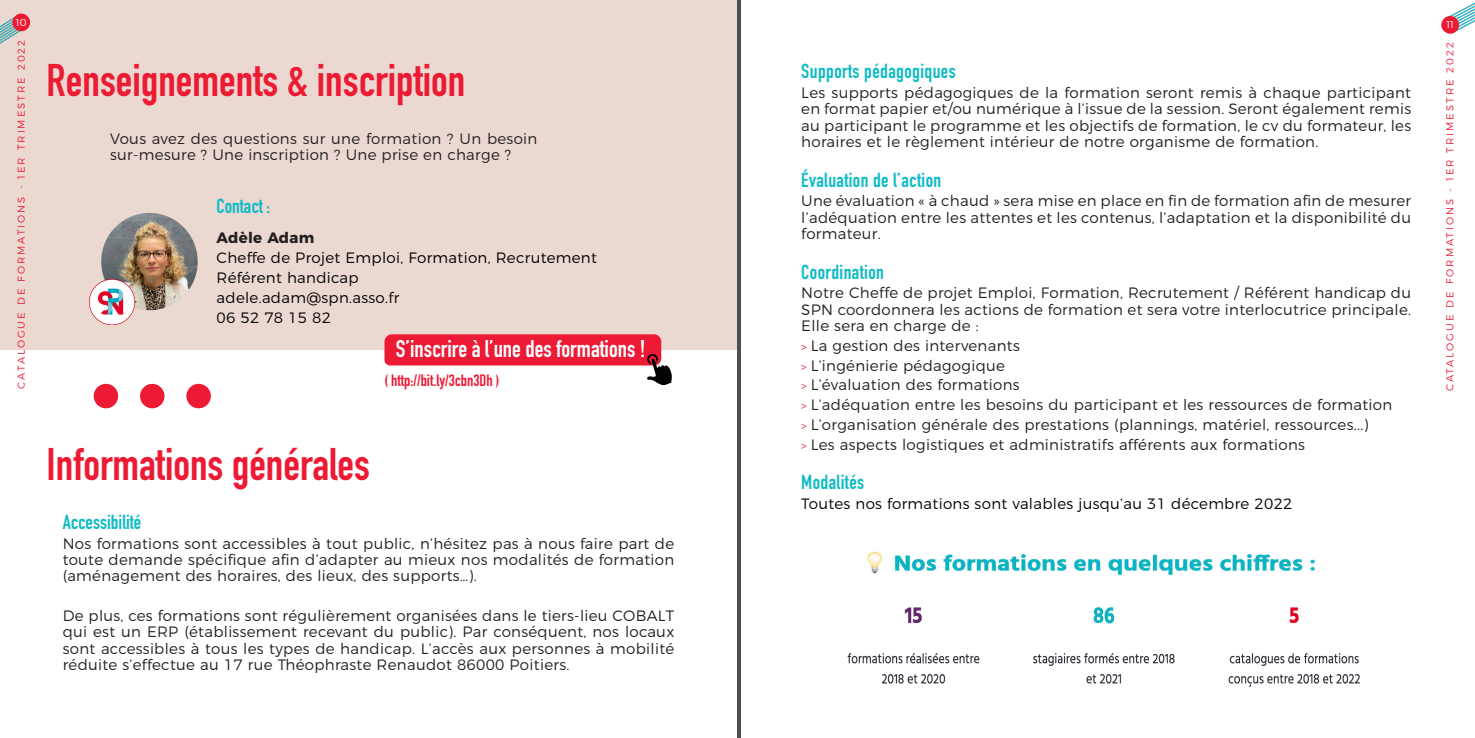
<style>
.page{position:relative;width:1475px;height:738px;background:#fff}
.page>*{position:absolute;margin:0;border:0;box-sizing:border-box;transform-origin:0 0}
.t1{font:700 45px "DIN Condensed";color:#ed1a33}
.t2{font:700 23.75px "DIN Condensed";color:#fff}
.t3{font:700 20px "DIN Condensed";letter-spacing:.02em;color:#0fbbc4}
.t4{font:700 20px "DIN Condensed";color:#0fbbc4}
.Titre_2{font:700 20px "DIN Condensed";color:#0fbbc6}
.Titre_2-2{font:700 16.25px "DIN Condensed";color:#ed1a35}
.t5{font:300 15px/16.2px "Montserrat";letter-spacing:.02em;color:#231f20;text-align:justify}
.t6{font:300 15px "Montserrat";letter-spacing:.02em;color:#000001}
.t7{font:700 15px "Montserrat";letter-spacing:.02em;color:#231f20}
.t8{font:300 10px "Montserrat";letter-spacing:.2em;color:#ed1a33}
.t9{font:300 10px "Montserrat";color:#fff}
.s1{font-size:11.25px;color:#ed1a35}
</style>
<div class="page">
<div style="left:0;top:0;width:737px;height:350px;background:#ebd8d1"></div>
<img style="left:101px;top:213px;width:97px;height:97px">
<img style="left:89px;top:279px;width:45px;height:45px">
<svg style="left:384px;top:334px;width:289px;height:50px"></svg>
<div style="left:140px;top:383px;width:24px;height:25px;background:#ed1a35;border-radius:50%"></div>
<div style="left:186px;top:383px;width:25px;height:25px;background:#ed1a35;border-radius:50%"></div>
<div style="left:94px;top:383px;width:24px;height:25px;background:#ed1a35;border-radius:50%"></div>
<hr style="left:737px;top:0;width:4px;height:737px;background:#4f4e57">
<img style="left:867px;top:551px;width:448px;height:24px">
<img style="left:847px;top:607px;width:513px;height:80px">
<img style="left:1450px;top:3px;width:23px;height:30px">
<div style="left:1440px;top:16px;width:18px;height:18px;background:#ed1a33;border-radius:50%"></div>
<img style="left:0;top:14px;width:20px;height:32px">
<div style="left:12px;top:14px;width:18px;height:17px;background:#ed1a33;border-radius:50%"></div>
<p class="t9" style="left:16px;top:15px;width:12px">10</p>
<p class="t8" style="left:13px;top:388px;width:350px;rotate:-90deg">CATALOGUE DE FORMATIONS - 1ER TRIMESTRE 2022</p>
<p class="t1" style="left:47px;top:50px;width:420px">Renseignements &amp; inscription</p>
<p class="t5" style="left:110px;top:129px;width:428px">Vous avez des questions sur une formation ? Un besoin sur-mesure ? Une inscription ? Une prise en charge ?</p>
<p class="Titre_2" style="left:216px;top:192px;width:55px">Contact :</p>
<p class="t7" style="left:216px;top:225px;width:99px">Adèle Adam</p>
<p class="t6" style="left:216px;top:246px;width:382px">Cheffe de Projet Emploi, Formation, Recrutement</p>
<p class="t6" style="left:216px;top:266px;width:143px">Référent handicap</p>
<p class="t6" style="left:216px;top:285px;width:184px">adele.adam@spn.asso.fr</p>
<p class="t6" style="left:216px;top:305px;width:116px">06 52 78 15 82</p>
<p class="t2" style="left:396px;top:333px;width:251px">S’inscrire à l’une des formations !</p>
<p class="Titre_2-2" style="left:384px;top:369px;width:116px">( http://bit.ly/3cbn3Dh )</p>
<p class="t1" style="left:47px;top:433px;width:325px">Informations générales</p>
<p class="t4" style="left:63px;top:508px;width:80px">Accessibilité</p>
<p class="t5" style="left:63px;top:533px;width:613px">Nos formations sont accessibles à tout public, n’hésitez pas à nous faire part de toute demande spécifique afin d’adapter au mieux nos modalités de formation (aménagement des horaires, des lieux, des supports…).</p>
<p class="t5" style="left:63px;top:605px;width:613px">De plus, ces formations sont régulièrement organisées dans le tiers-lieu COBALT qui est un ERP (établissement recevant du public). Par conséquent, nos locaux sont accessibles à tous les types de handicap. L’accès aux personnes à mobilité réduite s’effectue au 17 rue Théophraste Renaudot 86000 Poitiers.</p>
<p class="t3" style="left:801px;top:58px;width:156px">Supports pédagogiques</p>
<p class="t5" style="left:801px;top:83px;width:611px">Les supports pédagogiques de la formation seront remis à chaque participant en format papier et/ou numérique à l’issue de la session. Seront également remis au participant le programme et les objectifs de formation, le cv du formateur, les horaires et le règlement intérieur de notre organisme de formation.</p>
<p class="t3" style="left:801px;top:166px;width:141px">Évaluation de l’action</p>
<p class="t5" style="left:801px;top:191px;width:611px">Une évaluation « à chaud » sera mise en place en fin de formation afin de mesurer l’adéquation entre les attentes et les contenus, l’adaptation et la disponibilité du formateur.</p>
<p class="t3" style="left:801px;top:258px;width:84px">Coordination</p>
<p class="t5" style="left:801px;top:283px;width:611px">Notre Cheffe de projet Emploi, Formation, Recrutement / Référent handicap du SPN coordonnera les actions de formation et sera votre interlocutrice principale.<br>Elle sera en charge de :</p>
<p class="t5" style="left:801px;top:336px;width:220px"><span class="s1">&gt;</span> La gestion des intervenants</p>
<p class="t5" style="left:801px;top:355px;width:205px"><span class="s1">&gt;</span> L’ingénierie pédagogique</p>
<p class="t5" style="left:801px;top:375px;width:220px"><span class="s1">&gt;</span> L’évaluation des formations</p>
<p class="t5" style="left:801px;top:395px;width:592px"><span class="s1">&gt;</span> L’adéquation entre les besoins du participant et les ressources de formation</p>
<p class="t5" style="left:801px;top:415px;width:568px"><span class="s1">&gt;</span> L’organisation générale des prestations (plannings, matériel, ressources...)</p>
<p class="t5" style="left:801px;top:434px;width:505px"><span class="s1">&gt;</span> Les aspects logistiques et administratifs afférents aux formations</p>
<p class="t3" style="left:801px;top:468px;width:64px">Modalités</p>
<p class="t6" style="left:801px;top:492px;width:492px">Toutes nos formations sont valables jusqu’au 31 décembre 2022</p>
<p class="t9" style="left:1446px;top:17px;width:9px">11</p>
<p class="t8" style="left:1441px;top:391px;width:350px;rotate:-90deg">CATALOGUE DE FORMATIONS - 1ER TRIMESTRE 2022</p>
</div>
